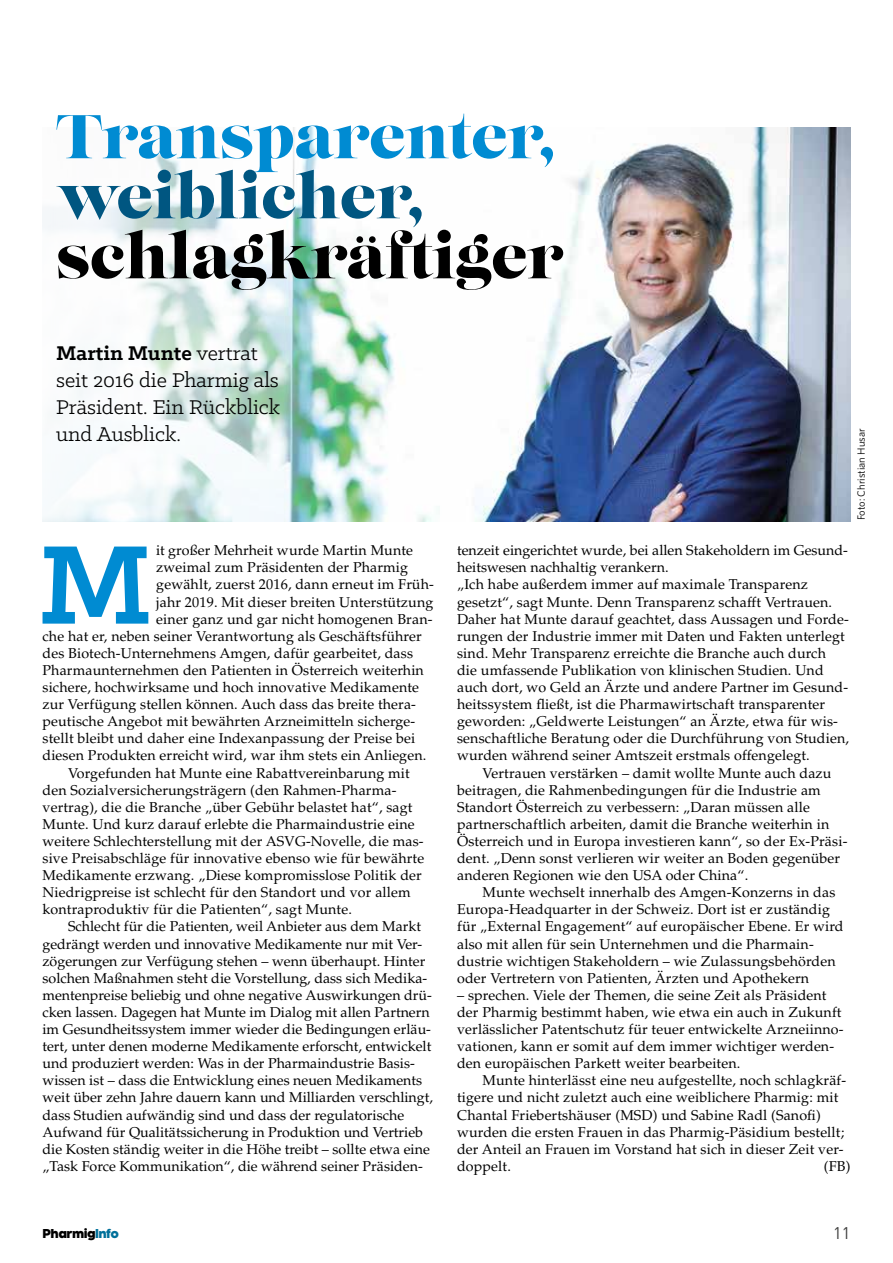
<style>
.page{position:relative;width:893px;height:1263px;background:#fff}
.page>*{position:absolute;margin:0;border:0;box-sizing:border-box;transform-origin:0 0}
.t1{font:700 126.6px "Klinic Slab";color:#008bd2}
.t2{font:61.5px "Lust";color:#000}
.t3{font:61.5px "Lust";color:#008bd2}
.t4{font:61.5px "Lust";color:#005681}
.t5{font:22.5px/27px "Klinic Slab";color:#000}
.t6{font:16.5px "DIN";color:#3c3c3b}
.t7{font:14.25px/17.1px "Palatino LT Std";letter-spacing:.01em;color:#000}
.t8{font:800 12px "Kessel 105";letter-spacing:-.05em;color:#000}
.t9{font:10.5px "Whitney";color:#000}
.s1{font-weight:700}
.s2{color:#00709a}
</style>
<div class="page">
<img style="left:692px;top:128px;width:158px;height:393px">
<img style="left:42px;top:127px;width:650px;height:395px">
<h2 class="t3" style="left:56px;top:99px;width:501px">Transparenter,</h2>
<h2 class="t4" style="left:56px;top:159px;width:369px">weiblicher,</h2>
<h2 class="t2" style="left:56px;top:219px;width:510px">schlagkräftiger</h2>
<h3 class="t5" style="left:56px;top:339px;width:225px"><span class="s1">Martin Munte</span> vertrat seit 2016 die Pharmig als<br>Präsident. Ein Rückblick und Ausblick.</h3>
<p class="t9" style="left:854px;top:520px;width:93px;rotate:-90deg">Foto: Christian Husar</p>
<h1 class="t1" style="left:38px;top:501px;width:117px">M</h1>
<p class="t7" style="left:156px;top:542px;width:258px">it großer Mehrheit wurde Martin Munte</p>
<p class="t7" style="left:156px;top:559px;width:253px">zweimal zum Präsidenten der Pharmig</p>
<p class="t7" style="left:156px;top:576px;width:279px">gewählt, zuerst 2016, dann erneut im Früh-</p>
<p class="t7" style="left:156px;top:593px;width:279px">jahr 2019. Mit dieser breiten Unterstützung</p>
<p class="t7" style="left:156px;top:610px;width:278px">einer ganz und gar nicht homogenen Bran-</p>
<p class="t7" style="left:43px;top:628px;width:381px">che hat er, neben seiner Verantwortung als Geschäftsführer</p>
<p class="t7" style="left:43px;top:645px;width:372px">des Biotech-Unternehmens Amgen, dafür gearbeitet, dass</p>
<p class="t7" style="left:43px;top:662px;width:383px">Pharmaunternehmen den Patienten in Österreich weiterhin</p>
<p class="t7" style="left:43px;top:679px;width:378px">sichere, hochwirksame und hoch innovative Medikamente</p>
<p class="t7" style="left:43px;top:696px;width:375px">zur Verfügung stellen können. Auch dass das breite thera-</p>
<p class="t7" style="left:43px;top:713px;width:374px">peutische Angebot mit bewährten Arzneimitteln sicherge-</p>
<p class="t7" style="left:43px;top:730px;width:374px">stellt bleibt und daher eine Indexanpassung der Preise bei</p>
<p class="t7" style="left:43px;top:747px;width:385px">diesen Produkten erreicht wird, war ihm stets ein Anliegen.</p>
<p class="t7" style="left:68px;top:764px;width:343px">Vorgefunden hat Munte eine Rabattvereinbarung mit</p>
<p class="t7" style="left:43px;top:781px;width:355px">den Sozialversicherungsträgern (den Rahmen-Pharma-</p>
<p class="t7" style="left:43px;top:799px;width:372px">vertrag), die die Branche „über Gebühr belastet hat“, sagt</p>
<p class="t7" style="left:43px;top:816px;width:374px">Munte. Und kurz darauf erlebte die Pharmaindustrie eine</p>
<p class="t7" style="left:43px;top:833px;width:383px">weitere Schlechterstellung mit der ASVG-Novelle, die mas-</p>
<p class="t7" style="left:43px;top:850px;width:383px">sive Preisabschläge für innovative ebenso wie für bewährte</p>
<p class="t7" style="left:43px;top:867px;width:381px">Medikamente erzwang. „Diese kompromisslose Politik der</p>
<p class="t7" style="left:43px;top:884px;width:370px">Niedrigpreise ist schlecht für den Standort und vor allem</p>
<p class="t7" style="left:43px;top:901px;width:311px">kontraproduktiv für die Patienten“, sagt Munte.</p>
<p class="t7" style="left:68px;top:918px;width:354px">Schlecht für die Patienten, weil Anbieter aus dem Markt</p>
<p class="t7" style="left:43px;top:935px;width:381px">gedrängt werden und innovative Medikamente nur mit Ver-</p>
<p class="t7" style="left:43px;top:952px;width:384px">zögerungen zur Verfügung stehen – wenn überhaupt. Hinter</p>
<p class="t7" style="left:43px;top:970px;width:386px">solchen Maßnahmen steht die Vorstellung, dass sich Medika-</p>
<p class="t7" style="left:43px;top:987px;width:391px">mentenpreise beliebig und ohne negative Auswirkungen drü-</p>
<p class="t7" style="left:43px;top:1004px;width:389px">cken lassen. Dagegen hat Munte im Dialog mit allen Partnern</p>
<p class="t7" style="left:43px;top:1021px;width:390px">im Gesundheitssystem immer wieder die Bedingungen erläu-</p>
<p class="t7" style="left:43px;top:1038px;width:390px">tert, unter denen moderne Medikamente erforscht, entwickelt</p>
<p class="t7" style="left:43px;top:1055px;width:374px">und produziert werden: Was in der Pharmaindustrie Basis-</p>
<p class="t7" style="left:43px;top:1072px;width:381px">wissen ist – dass die Entwicklung eines neuen Medikaments</p>
<p class="t7" style="left:43px;top:1089px;width:392px">weit über zehn Jahre dauern kann und Milliarden verschlingt,</p>
<p class="t7" style="left:43px;top:1106px;width:363px">dass Studien aufwändig sind und dass der regulatorische</p>
<p class="t7" style="left:43px;top:1123px;width:382px">Aufwand für Qualitätssicherung in Produktion und Vertrieb</p>
<p class="t7" style="left:43px;top:1141px;width:389px">die Kosten ständig weiter in die Höhe treibt – sollte etwa eine</p>
<p class="t7" style="left:43px;top:1158px;width:382px">„Task Force Kommunikation“, die während seiner Präsiden-</p>
<p class="t7" style="left:457px;top:542px;width:393px">tenzeit eingerichtet wurde, bei allen Stakeholdern im Gesund&shy;heitswesen nachhaltig verankern.<br>„Ich habe außerdem immer auf maximale Transparenz gesetzt“, sagt Munte. Denn Transparenz schafft Vertrauen.<br>Daher hat Munte darauf geachtet, dass Aussagen und Forde&shy;rungen der Industrie immer mit Daten und Fakten unterlegt sind. Mehr Transparenz erreichte die Branche auch durch die umfassende Publikation von klinischen Studien. Und auch dort, wo Geld an Ärzte und andere Partner im Gesund&shy;heitssystem fließt, ist die Pharmawirtschaft transparenter geworden: „Geldwerte Leistungen“ an Ärzte, etwa für wis&shy;senschaftliche Beratung oder die Durchführung von Studien, wurden während seiner Amtszeit erstmals offengelegt.</p>
<p class="t7" style="left:457px;top:764px;width:392px;text-indent:26px">Vertrauen verstärken – damit wollte Munte auch dazu beitragen, die Rahmenbedingungen für die Industrie am Standort Österreich zu verbessern: „Daran müssen alle partnerschaftlich arbeiten, damit die Branche weiterhin in Österreich und in Europa investieren kann“, so der Ex-Präsi&shy;dent. „Denn sonst verlieren wir weiter an Boden gegenüber anderen Regionen wie den USA oder China“.</p>
<p class="t7" style="left:457px;top:884px;width:388px;text-indent:26px">Munte wechselt innerhalb des Amgen-Konzerns in das Europa-Headquarter in der Schweiz. Dort ist er zuständig für „External Engagement“ auf europäischer Ebene. Er wird also mit allen für sein Unternehmen und die Pharmain&shy;dustrie wichtigen Stakeholdern – wie Zulassungsbehörden oder Vertretern von Patienten, Ärzten und Apothekern</p>
<p class="t7" style="left:457px;top:987px;width:388px">– sprechen. Viele der Themen, die seine Zeit als Präsident der Pharmig bestimmt haben, wie etwa ein auch in Zukunft verlässlicher Patentschutz für teuer entwickelte Arzneiinno&shy;vationen, kann er somit auf dem immer wichtiger werden&shy;den europäischen Parkett weiter bearbeiten.</p>
<p class="t7" style="left:457px;top:1072px;width:391px;text-indent:26px">Munte hinterlässt eine neu aufgestellte, noch schlagkräf&shy;tigere und nicht zuletzt auch eine weiblichere Pharmig: mit Chantal Friebertshäuser (MSD) und Sabine Radl (Sanofi) wurden die ersten Frauen in das Pharmig-Päsidium bestellt; der Anteil an Frauen im Vorstand hat sich in dieser Zeit ver&shy;doppelt.</p>
<p class="t7" style="left:824px;top:1158px;width:28px">(FB)</p>
<p class="t8" style="left:43px;top:1227px;width:78px">Pharmig<span class="s2">Info</span></p>
<p class="t6" style="left:833px;top:1223px;width:19px">11</p>
</div>
